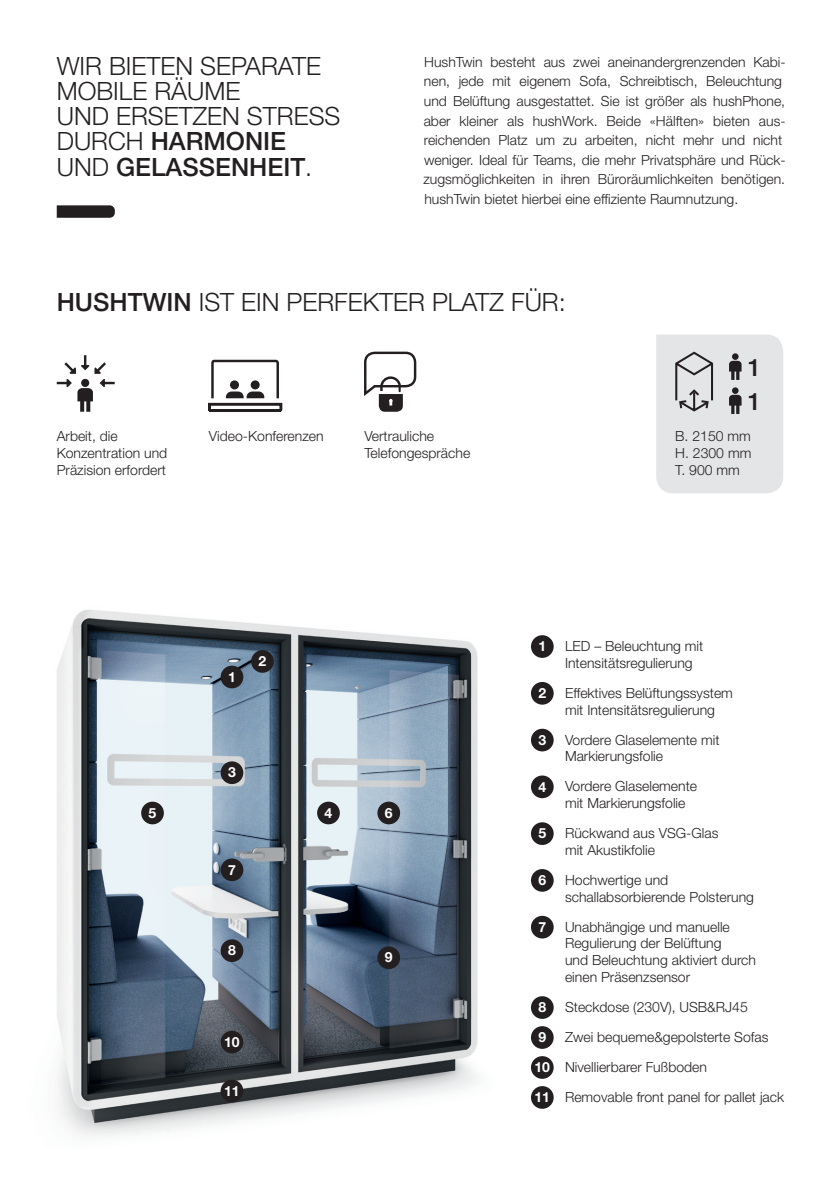
<style>
.page{position:relative;width:840px;height:1191px;background:#fff}
.page>*{position:absolute;margin:0;border:0;box-sizing:border-box;transform-origin:0 0}
.haslo_lewa_gora{font:300 25.2px/25.2px "Helvetica Neue LT Pro";color:#231f20}
.t1{font:500 24px "Helvetica Neue LT Pro";color:#231f20}
.WYPUNKT{font:300 14px/16.8px "Helvetica Neue LT Pro";color:#231f20}
.tekst_blok_lewa_gora{font:300 14px/19.6px "Helvetica Neue LT Pro";color:#231f20}
.podpisy{font:300 14px/16.8px "Helvetica Neue LT Pro";color:#231f20}
.t2{font:700 14px "Helvetica Neue LT Pro";color:#fff}
.s1{font-weight:500}
</style>
<div class="page">
<img style="left:57px;top:609px;width:421px;height:528px">
<svg style="left:208px;top:359px;width:75px;height:53px"></svg>
<div style="left:230px;top:380px;width:9px;height:9px;background:#231f20;border-radius:50%"></div>
<svg style="left:57px;top:355px;width:58px;height:57px"></svg>
<div style="left:81px;top:379px;width:8px;height:8px;background:#231f20;border-radius:50%"></div>
<svg style="left:364px;top:351px;width:53px;height:61px"></svg>
<div style="left:141px;top:801px;width:23px;height:23px;background:#231f20;border-radius:50%"></div>
<div style="left:251px;top:650px;width:23px;height:23px;background:#231f20;border-radius:50%"></div>
<div style="left:220px;top:665px;width:23px;height:23px;background:#231f20;border-radius:50%"></div>
<div style="left:220px;top:761px;width:23px;height:23px;background:#231f20;border-radius:50%"></div>
<div style="left:317px;top:801px;width:22px;height:23px;background:#231f20;border-radius:50%"></div>
<div style="left:377px;top:801px;width:23px;height:23px;background:#231f20;border-radius:50%"></div>
<div style="left:377px;top:946px;width:23px;height:23px;background:#231f20;border-radius:50%"></div>
<div style="left:220px;top:939px;width:23px;height:23px;background:#231f20;border-radius:50%"></div>
<div style="left:220px;top:1030px;width:23px;height:23px;background:#231f20;border-radius:50%"></div>
<div style="left:220px;top:1079px;width:23px;height:23px;background:#231f20;border-radius:50%"></div>
<div style="left:220px;top:858px;width:23px;height:23px;background:#231f20;border-radius:50%"></div>
<svg style="left:57px;top:205px;width:58px;height:13px"></svg>
<div style="left:530px;top:635px;width:23px;height:23px;background:#231f20;border-radius:50%"></div>
<div style="left:530px;top:682px;width:23px;height:22px;background:#231f20;border-radius:50%"></div>
<div style="left:530px;top:728px;width:23px;height:23px;background:#231f20;border-radius:50%"></div>
<div style="left:530px;top:775px;width:23px;height:23px;background:#231f20;border-radius:50%"></div>
<div style="left:530px;top:822px;width:23px;height:23px;background:#231f20;border-radius:50%"></div>
<div style="left:530px;top:869px;width:23px;height:22px;background:#231f20;border-radius:50%"></div>
<div style="left:530px;top:915px;width:23px;height:23px;background:#231f20;border-radius:50%"></div>
<div style="left:530px;top:996px;width:23px;height:23px;background:#231f20;border-radius:50%"></div>
<div style="left:530px;top:1026px;width:23px;height:22px;background:#231f20;border-radius:50%"></div>
<div style="left:530px;top:1056px;width:23px;height:22px;background:#231f20;border-radius:50%"></div>
<div style="left:530px;top:1086px;width:23px;height:22px;background:#231f20;border-radius:50%"></div>
<svg style="left:656px;top:334px;width:126px;height:159px;background:#dbdcde"></svg>
<svg style="left:731px;top:387px;width:7px;height:7px"></svg>
<p class="haslo_lewa_gora" style="left:57px;top:53px;width:285px">WIR BIETEN SEPARATE<br>MOBILE RÄUME<br>UND ERSETZEN STRESS<br>DURCH <span class="s1">HARMONIE<br></span>UND <span class="s1">GELASSENHEIT</span>.</p>
<p class="tekst_blok_lewa_gora" style="left:423px;top:52px;width:363px">HushTwin besteht aus zwei aneinandergrenzenden Kabi&shy;nen, jede mit eigenem Sofa, Schreibtisch, Beleuchtung und Belüftung ausgestattet. Sie ist größer als hushPhone, aber kleiner als hushWork. Beide «Hälften» bieten aus&shy;reichenden Platz um zu arbeiten, nicht mehr und nicht weniger. Ideal für Teams, die mehr Privatsphäre und Rück&shy;zugsmöglichkeiten in ihren Büroräumlichkeiten benötigen. hushTwin bietet hierbei eine effiziente Raumnutzung.</p>
<p class="haslo_lewa_gora" style="left:57px;top:289px;width:510px"><span class="s1">HUSHTWIN</span> IST EIN PERFEKTER PLATZ FÜR:</p>
<h2 class="t1" style="left:747px;top:353px;width:15px">1</h2>
<h2 class="t1" style="left:747px;top:387px;width:15px">1</h2>
<p class="podpisy" style="left:57px;top:427px;width:112px">Arbeit, die<br>Konzentration und<br>Präzision erfordert</p>
<p class="podpisy" style="left:209px;top:427px;width:116px">Video-Konferenzen</p>
<p class="podpisy" style="left:364px;top:427px;width:107px">Vertrauliche<br>Telefongespräche</p>
<p class="podpisy" style="left:675px;top:427px;width:77px">B. 2150 mm</p>
<p class="podpisy" style="left:675px;top:444px;width:77px">H. 2300 mm</p>
<p class="podpisy" style="left:675px;top:461px;width:66px">T. 900 mm</p>
<p class="t2" style="left:148px;top:804px;width:9px">5</p>
<p class="t2" style="left:228px;top:668px;width:9px">1</p>
<p class="t2" style="left:258px;top:652px;width:9px">2</p>
<p class="t2" style="left:228px;top:763px;width:9px">3</p>
<p class="t2" style="left:228px;top:860px;width:9px">7</p>
<p class="t2" style="left:228px;top:941px;width:9px">8</p>
<p class="t2" style="left:224px;top:1033px;width:17px">10</p>
<p class="t2" style="left:224px;top:1082px;width:17px">11</p>
<p class="t2" style="left:324px;top:804px;width:9px">4</p>
<p class="t2" style="left:384px;top:804px;width:9px">6</p>
<p class="t2" style="left:384px;top:948px;width:9px">9</p>
<p class="t2" style="left:538px;top:637px;width:9px">1</p>
<p class="WYPUNKT" style="left:564px;top:637px;width:140px">LED – Beleuchtung mit<br>Intensitätsregulierung</p>
<p class="t2" style="left:538px;top:684px;width:9px">2</p>
<p class="WYPUNKT" style="left:564px;top:684px;width:169px">Effektives Belüftungssystem mit Intensitätsregulierung</p>
<p class="t2" style="left:538px;top:731px;width:9px">3</p>
<p class="WYPUNKT" style="left:564px;top:731px;width:156px">Vordere Glaselemente mit<br>Markierungsfolie</p>
<p class="t2" style="left:538px;top:777px;width:9px">4</p>
<p class="WYPUNKT" style="left:564px;top:777px;width:134px">Vordere Glaselemente mit Markierungsfolie</p>
<p class="t2" style="left:538px;top:824px;width:9px">5</p>
<p class="WYPUNKT" style="left:564px;top:824px;width:155px">Rückwand aus VSG-Glas mit Akustikfolie</p>
<p class="t2" style="left:538px;top:871px;width:9px">6</p>
<p class="WYPUNKT" style="left:564px;top:871px;width:190px">Hochwertige und schallabsorbierende Polsterung</p>
<p class="t2" style="left:538px;top:918px;width:9px">7</p>
<p class="WYPUNKT" style="left:564px;top:918px;width:192px">Unabhängige und manuelle<br>Regulierung der Belüftung<br>und Beleuchtung aktiviert durch einen Präsenzsensor</p>
<p class="t2" style="left:538px;top:998px;width:9px">8</p>
<p class="WYPUNKT" style="left:564px;top:998px;width:184px">Steckdose (230V), USB&amp;RJ45</p>
<p class="t2" style="left:538px;top:1028px;width:9px">9</p>
<p class="WYPUNKT" style="left:564px;top:1028px;width:205px">Zwei bequeme&amp;gepolsterte Sofas</p>
<p class="t2" style="left:534px;top:1058px;width:17px">10</p>
<p class="WYPUNKT" style="left:564px;top:1058px;width:143px">Nivellierbarer Fußboden</p>
<p class="t2" style="left:534px;top:1088px;width:17px">11</p>
<p class="WYPUNKT" style="left:564px;top:1088px;width:220px">Removable front panel for pallet jack</p>
</div>
